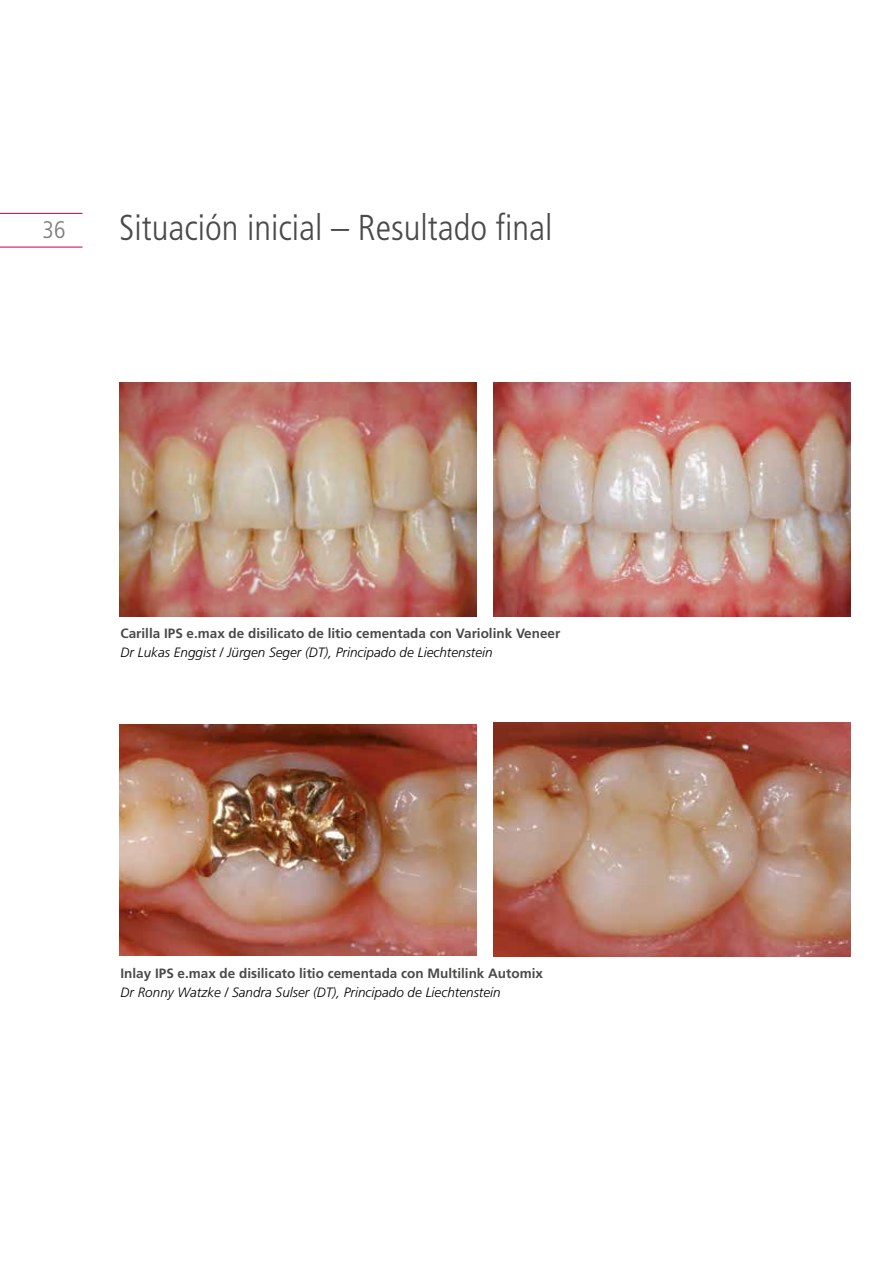
<style>
.page{position:relative;width:893px;height:1263px;background:#fff}
.page>*{position:absolute;margin:0;border:0;box-sizing:border-box;transform-origin:0 0}
.t1{font:300 condensed 36px "Frutiger";color:#4a4a49}
.t2{font:300 condensed 24px "Frutiger";color:#7c7b7b}
.t3{font:700 13.5px "Frutiger";color:#4a4a49}
.t4{font:italic 300 13.5px "Frutiger";color:#000}
</style>
<div class="page">
<hr style="left:0;top:213px;width:82px;height:1px;background:#c4014b">
<hr style="left:0;top:247px;width:82px;height:1px;background:#c4014b">
<img style="left:119px;top:383px;width:357px;height:234px">
<img style="left:119px;top:724px;width:357px;height:232px">
<img style="left:493px;top:383px;width:357px;height:234px">
<img style="left:493px;top:723px;width:357px;height:234px">
<h2 class="t2" style="left:43px;top:216px;width:25px">36</h2>
<h1 class="t1" style="left:119px;top:207px;width:435px">Situación inicial – Resultado final</h1>
<p class="t3" style="left:121px;top:625px;width:441px">Carilla IPS e.max de disilicato de litio cementada con Variolink Veneer</p>
<p class="t4" style="left:121px;top:645px;width:374px">Dr Lukas Enggist / Jürgen Seger (DT), Principado de Liechtenstein</p>
<p class="t3" style="left:121px;top:965px;width:424px">Inlay IPS e.max de disilicato litio cementada con Multilink Automix</p>
<p class="t4" style="left:121px;top:985px;width:382px">Dr Ronny Watzke / Sandra Sulser (DT), Principado de Liechtenstein</p>
</div>
